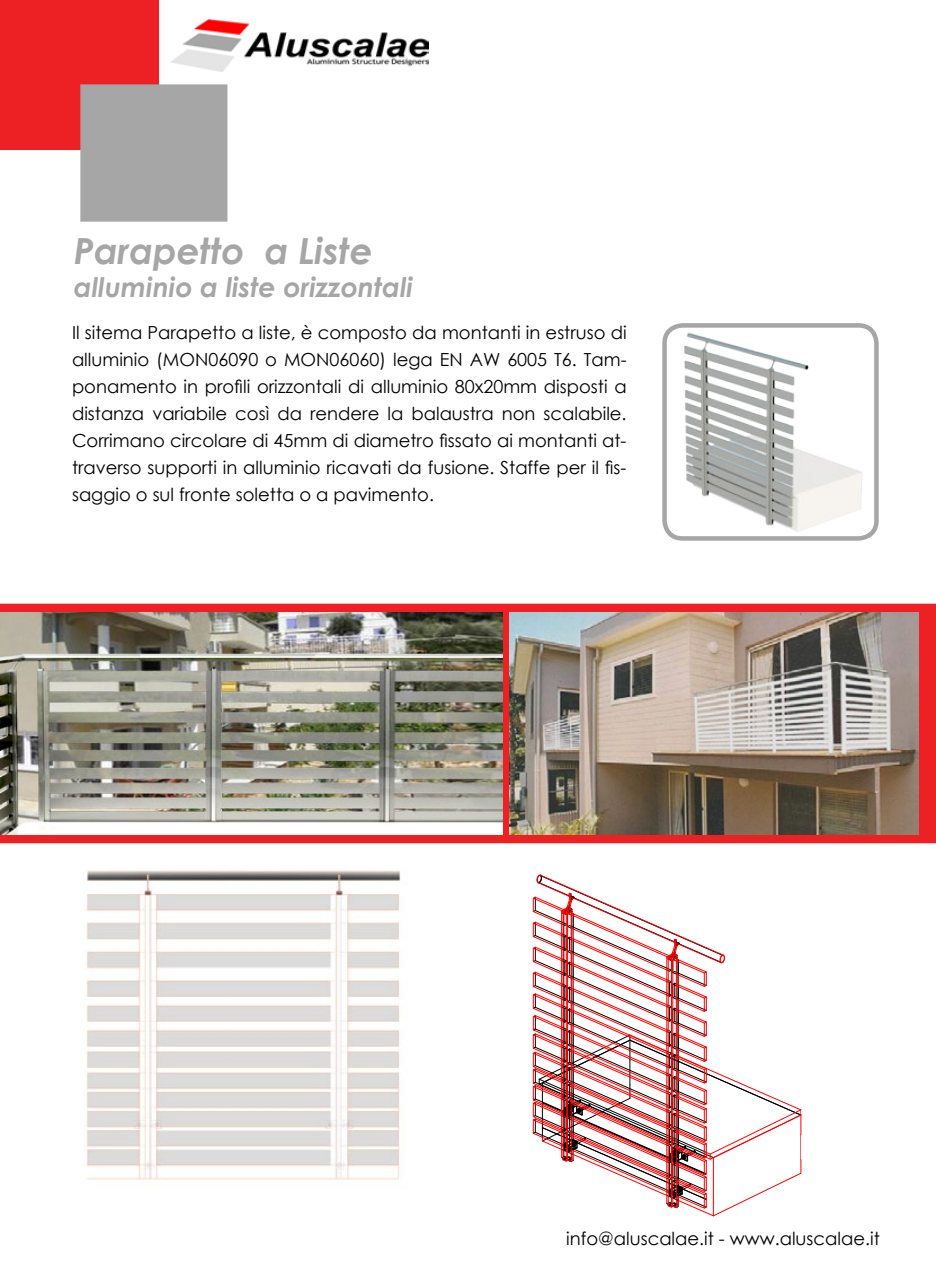
<style>
.page{position:relative;width:936px;height:1286px;background:#fff}
.page>*{position:absolute;margin:0;border:0;box-sizing:border-box;transform-origin:0 0}
.t1{font:italic 700 36px "Century Gothic";color:#a6a6a6}
.t2{font:italic 700 27px "Century Gothic";color:#a6a6a6}
.t3{font:18px/27px "Century Gothic";color:#000;text-align:justify}
</style>
<div class="page">
<div style="left:0;top:0;width:159px;height:150px;background:#ed2124"></div>
<div style="left:80px;top:84px;width:147px;height:137px;background:#a6a6a6;border:2px solid #a6a6a6"></div>
<img style="left:171px;top:19px;width:257px;height:52px">
<svg style="left:0;top:603px;width:936px;height:240px;background:#e83032"></svg>
<img style="left:510px;top:612px;width:408px;height:222px">
<img style="left:1px;top:612px;width:502px;height:222px">
<svg style="left:533px;top:874px;width:269px;height:341px"></svg>
<hr style="left:566px;top:914px;width:1px;height:246px;background:#f00">
<hr style="left:671px;top:960px;width:1px;height:246px;background:#f00">
<img style="left:684px;top:330px;width:190px;height:205px">
<div style="left:662px;top:323px;width:217px;height:217px;border:4px solid #a6a6a6;border-radius:18px"></div>
<img style="left:84px;top:870px;width:317px;height:310px">
<h1 class="t1" style="left:74px;top:224px;width:300px">Parapetto a Liste</h1>
<h2 class="t2" style="left:74px;top:266px;width:341px">alluminio a liste orizzontali</h2>
<p class="t3" style="left:72px;top:319px;width:556px">Il sitema Parapetto a liste, è composto da montanti in estruso di alluminio (MON06090 o MON06060) lega EN AW 6005 T6. Tam&shy;ponamento in profili orizzontali di alluminio 80x20mm disposti a distanza variabile così da rendere la balaustra non scalabile.<br>Corrimano circolare di 45mm di diametro fissato ai montanti at&shy;traverso supporti in alluminio ricavati da fusione. Staffe per il fis&shy;saggio o sul fronte soletta o a pavimento.</p>
<p class="t3" style="left:566px;top:1224px;width:315px">info@aluscalae.it - www.aluscalae.it</p>
</div>
